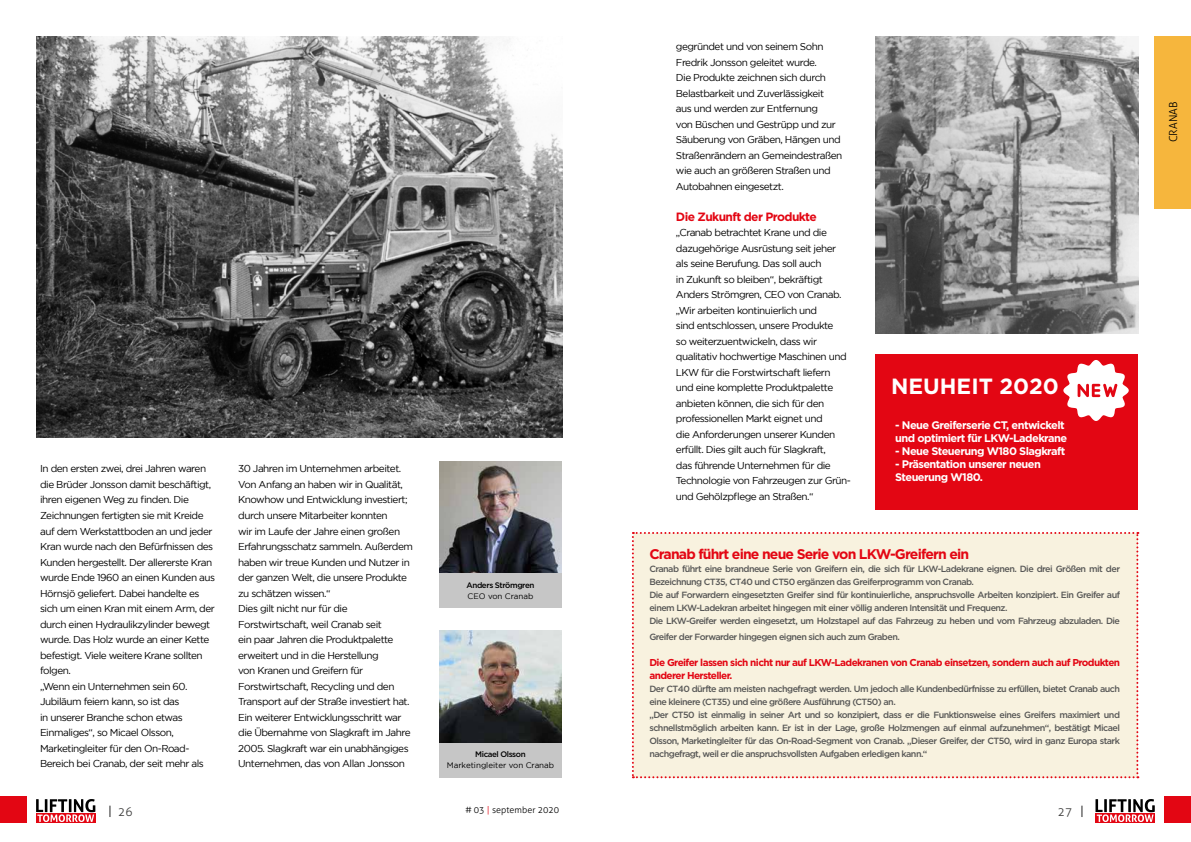
<style>
.page{position:relative;width:1191px;height:842px;background:#fff}
.page>*{position:absolute;margin:0;border:0;box-sizing:border-box;transform-origin:0 0}
.t1{font:700 22px "Gotham";color:#fff}
.t2{font:700 14px "Gotham";letter-spacing:-.06em;color:#e30613}
.t3{font:700 12px "Gotham";letter-spacing:-.05em;color:#e30613}
.t4{font:300 12px "Aller";color:#3c3c3b}
.t5{font:700 11px/13px "Gotham";letter-spacing:-.05em;color:#fff}
.t6{font:300 11px "Aller";color:#000}
.t7{font:10px/15.5px "Gotham";letter-spacing:-.05em;color:#000}
.t8{font:700 10px/13px "Gotham";letter-spacing:-.06em;color:#e30613}
.t9{font:500 9px/13px "Gotham";letter-spacing:-.06em;color:#575756}
.t10{font:300 9px "Aller";color:#000}
.t11{font:8px "Gotham";color:#000}
.t12{font:500 8px "Gotham";letter-spacing:-.05em;color:#000}
.s1{color:#000}
.s2{color:#e30613}
</style>
<div class="page">
<div style="left:36px;top:813px;width:60px;height:10px;background:#e30613"></div>
<svg style="left:36px;top:799px;width:59px;height:23px"></svg>
<div style="left:1095px;top:813px;width:60px;height:10px;background:#e30613"></div>
<svg style="left:1095px;top:799px;width:59px;height:23px"></svg>
<div style="left:1155px;top:36px;width:36px;height:172px;background:#f6b63d"></div>
<img style="left:36px;top:36px;width:526px;height:402px">
<div style="left:1164px;top:797px;width:27px;height:26px;background:#e30613"></div>
<div style="left:0;top:797px;width:26px;height:26px;background:#e30613"></div>
<div style="left:875px;top:354px;width:262px;height:156px;background:#e30613"></div>
<img style="left:439px;top:630px;width:122px;height:113px">
<img style="left:439px;top:461px;width:122px;height:112px">
<div style="left:439px;top:743px;width:123px;height:35px;background:#c6c6c6"></div>
<div style="left:439px;top:573px;width:123px;height:35px;background:#c6c6c6"></div>
<div style="left:632px;top:532px;width:506px;height:246px;background:#f8f2df"></div>
<svg style="left:1063px;top:360px;width:65px;height:61px"></svg>
<img style="left:875px;top:36px;width:263px;height:298px">
<p class="t7" style="left:40px;top:461px;width:176px">In den ersten zwei, drei Jahren waren die Brüder Jonsson damit beschäftigt, ihren eigenen Weg zu finden. Die Zeichnungen fertigten sie mit Kreide auf dem Werkstattboden an und jeder Kran wurde nach den Befürfnissen des Kunden hergestellt. Der allererste Kran wurde Ende 1960 an einen Kunden aus Hörnsjö geliefert. Dabei handelte es sich um einen Kran mit einem Arm, der durch einen Hydraulikzylinder bewegt wurde. Das Holz wurde an einer Kette befestigt. Viele weitere Krane sollten folgen.<br>„Wenn ein Unternehmen sein 60.<br>Jubiläum feiern kann, so ist das<br>in unserer Branche schon etwas Einmaliges“, so Micael Olsson, Marketingleiter für den On-Road-Bereich bei Cranab, der seit mehr als</p>
<p class="t7" style="left:238px;top:461px;width:176px">30 Jahren im Unternehmen arbeitet.<br>Von Anfang an haben wir in Qualität, Knowhow und Entwicklung investiert; durch unsere Mitarbeiter konnten<br>wir im Laufe der Jahre einen großen Erfahrungsschatz sammeln. Außerdem haben wir treue Kunden und Nutzer in der ganzen Welt, die unsere Produkte zu schätzen wissen.“<br>Dies gilt nicht nur für die Forstwirtschaft, weil Cranab seit<br>ein paar Jahren die Produktpalette erweitert und in die Herstellung<br>von Kranen und Greifern für Forstwirtschaft, Recycling und den Transport auf der Straße investiert hat.<br>Ein weiterer Entwicklungsschritt war die Übernahme von Slagkraft im Jahre 2005. Slagkraft war ein unabhängiges Unternehmen, das von Allan Jonsson</p>
<p class="t12" style="left:466px;top:580px;width:69px">Anders Strömgren</p>
<p class="t11" style="left:467px;top:592px;width:67px">CEO von Cranab</p>
<p class="t12" style="left:475px;top:749px;width:52px">Micael Olsson</p>
<p class="t11" style="left:447px;top:761px;width:109px">Marketingleiter von Cranab</p>
<p class="t7" style="left:676px;top:39px;width:168px">gegründet und von seinem Sohn<br>Fredrik Jonsson geleitet wurde.<br>Die Produkte zeichnen sich durch<br>Belastbarkeit und Zuverlässigkeit aus und werden zur Entfernung<br>von Büschen und Gestrüpp und zur<br>Säuberung von Gräben, Hängen und<br>Straßenrändern an Gemeindestraßen wie auch an größeren Straßen und<br>Autobahnen eingesetzt.</p>
<p class="t3" style="left:676px;top:208px;width:142px">Die Zukunft der Produkte</p>
<p class="t7" style="left:676px;top:225px;width:177px">„Cranab betrachtet Krane und die dazugehörige Ausrüstung seit jeher als seine Berufung. Das soll auch<br>in Zukunft so bleiben“, bekräftigt Anders Strömgren, CEO von Cranab. „Wir arbeiten kontinuierlich und<br>sind entschlossen, unsere Produkte<br>so weiterzuentwickeln, dass wir qualitativ hochwertige Maschinen und LKW für die Forstwirtschaft liefern und eine komplette Produktpalette anbieten können, die sich für den professionellen Markt eignet und<br>die Anforderungen unserer Kunden erfüllt. Dies gilt auch für Slagkraft,<br>das führende Unternehmen für die Technologie von Fahrzeugen zur Grün&shy;und Gehölzpflege an Straßen.“</p>
<h1 class="t1" style="left:891px;top:371px;width:169px">NEUHEIT 2020</h1>
<p class="t5" style="left:895px;top:419px;width:173px">- Neue Greiferserie CT, entwickelt und optimiert für LKW-Ladekrane</p>
<p class="t5" style="left:895px;top:445px;width:172px">- Neue Steuerung W180 Slagkraft</p>
<p class="t5" style="left:895px;top:458px;width:147px">- Präsentation unserer neuen<br>Steuerung W180.</p>
<h2 class="t2" style="left:649px;top:545px;width:321px">Cranab führt eine neue Serie von LKW-Greifern ein</h2>
<p class="t9" style="left:649px;top:562px;width:472px">Cranab führt eine brandneue Serie von Greifern ein, die sich für LKW-Ladekrane eignen. Die drei Größen mit der Bezeichnung CT35, CT40 und CT50 ergänzen das Greiferprogramm von Cranab.<br>Die auf Forwardern eingesetzten Greifer sind für kontinuierliche, anspruchsvolle Arbeiten konzipiert. Ein Greifer auf einem LKW-Ladekran arbeitet hingegen mit einer völlig anderen Intensität und Frequenz.<br>Die LKW-Greifer werden eingesetzt, um Holzstapel auf das Fahrzeug zu heben und vom Fahrzeug abzuladen. Die</p>
<p class="t9" style="left:649px;top:630px;width:252px">Greifer der Forwarder hingegen eignen sich auch zum Graben.</p>
<p class="t8" style="left:649px;top:656px;width:472px">Die Greifer lassen sich nicht nur auf LKW-Ladekranen von Cranab einsetzen, sondern auch auf Produkten anderer Hersteller.</p>
<p class="t9" style="left:649px;top:682px;width:472px">Der CT40 dürfte am meisten nachgefragt werden. Um jedoch alle Kundenbedürfnisse zu erfüllen, bietet Cranab auch eine kleinere (CT35) und eine größere Ausführung (CT50) an.<br>„Der CT50 ist einmalig in seiner Art und so konzipiert, dass er die Funktionsweise eines Greifers maximiert und schnellstmöglich arbeiten kann. Er ist in der Lage, große Holzmengen auf einmal aufzunehmen“, bestätigt Micael Olsson, Marketingleiter für das On-Road-Segment von Cranab. „Dieser Greifer, der CT50, wird in ganz Europa stark nachgefragt, weil er die anspruchsvollsten Aufgaben erledigen kann.“</p>
<p class="t4" style="left:108px;top:804px;width:26px"><span class="s1">|</span> 26</p>
<p class="t4" style="left:1057px;top:804px;width:28px">27 <span class="s1">|</span></p>
<p class="t10" style="left:465px;top:804px;width:96px"># 03 <span class="s2">|</span> september 2020</p>
<p class="t6" style="left:1166px;top:142px;width:42px;rotate:-90deg">CRANAB</p>
</div>
